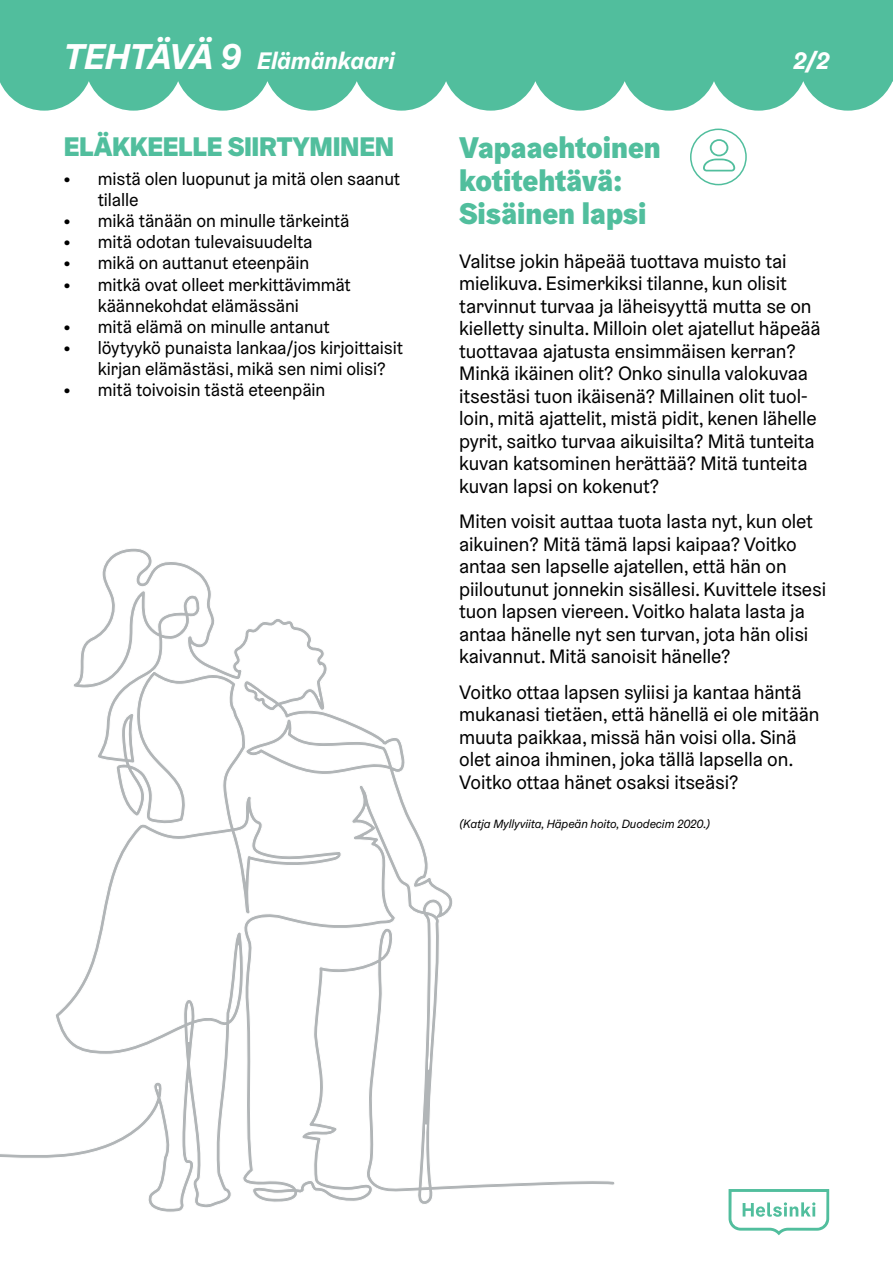
<style>
.page{position:relative;width:893px;height:1263px;background:#fff}
.page>*{position:absolute;margin:0;border:0;box-sizing:border-box;transform-origin:0 0}
.t1{font:900 30px/33px "Helsinki Grotesk";color:#51be9d}
.t2{font:900 27px "Helsinki Grotesk";letter-spacing:-.01em;color:#51be9d}
.t3{font:italic 700 24px "Helsinki Grotesk";color:#fff}
.t4{font:19.5px/22.5px "Helsinki Grotesk";letter-spacing:-.005em;color:#000}
.t5{font:18px/21px "Helsinki Grotesk";letter-spacing:-.005em;color:#000}
.t6{font:italic 12px "Helsinki Grotesk";letter-spacing:-.005em;color:#000}
.s1{font-size:36px}
.s2{font-weight:900}
</style>
<div class="page">
<svg style="left:729px;top:1189px;width:100px;height:46px"></svg>
<div style="left:0;top:0;width:893px;height:174px;background:#51be9d"></div>
<svg style="left:0;top:81px;width:893px;height:95px;fill:#fff"></svg>
<div style="left:690px;top:129px;width:57px;height:56px;border:2px solid #51be9d;border-radius:50%"></div>
<svg style="left:703px;top:139px;width:32px;height:32px"></svg>
<svg style="left:0;top:548px;width:615px;height:664px"></svg>
<p class="t3" style="left:64px;top:46px;width:332px"><span class="s1">TEHTÄVÄ 9</span> Elämänkaari</p>
<h2 class="t2" style="left:64px;top:129px;width:332px">ELÄKKEELLE SIIRTYMINEN</h2>
<p class="t5" style="left:98px;top:168px;width:304px;text-indent:-34px"><span class="s2">•</span> mistä olen luopunut ja mitä olen saanut tilalle</p>
<p class="t5" style="left:64px;top:210px;width:287px"><span class="s2">•</span> mikä tänään on minulle tärkeintä</p>
<p class="t5" style="left:64px;top:231px;width:250px"><span class="s2">•</span> mitä odotan tulevaisuudelta</p>
<p class="t5" style="left:64px;top:252px;width:247px"><span class="s2">•</span> mikä on auttanut eteenpäin</p>
<p class="t5" style="left:98px;top:273px;width:254px;text-indent:-34px"><span class="s2">•</span> mitkä ovat olleet merkittävimmät käännekohdat elämässäni</p>
<p class="t5" style="left:64px;top:316px;width:267px"><span class="s2">•</span> mitä elämä on minulle antanut</p>
<p class="t5" style="left:98px;top:337px;width:307px;text-indent:-34px"><span class="s2">•</span> löytyykö punaista lankaa/jos kirjoittaisit kirjan elämästäsi, mikä sen nimi olisi?</p>
<p class="t5" style="left:64px;top:379px;width:263px"><span class="s2">•</span> mitä toivoisin tästä eteenpäin</p>
<p class="t3" style="left:793px;top:46px;width:38px">2/2</p>
<h1 class="t1" style="left:459px;top:131px;width:203px">Vapaaehtoinen kotitehtävä:<br>Sisäinen lapsi</h1>
<p class="t4" style="left:459px;top:250px;width:363px">Valitse jokin häpeää tuottava muisto tai mielikuva. Esimerkiksi tilanne, kun olisit tarvinnut turvaa ja läheisyyttä mutta se on kielletty sinulta. Milloin olet ajatellut häpeää tuottavaa ajatusta ensimmäisen kerran?<br>Minkä ikäinen olit? Onko sinulla valokuvaa itsestäsi tuon ikäisenä? Millainen olit tuol&shy;loin, mitä ajattelit, mistä pidit, kenen lähelle pyrit, saitko turvaa aikuisilta? Mitä tunteita kuvan katsominen herättää? Mitä tunteita kuvan lapsi on kokenut?</p>
<p class="t4" style="left:459px;top:510px;width:368px">Miten voisit auttaa tuota lasta nyt, kun olet aikuinen? Mitä tämä lapsi kaipaa? Voitko antaa sen lapselle ajatellen, että hän on piiloutunut jonnekin sisällesi. Kuvittele itsesi tuon lapsen viereen. Voitko halata lasta ja antaa hänelle nyt sen turvan, jota hän olisi kaivannut. Mitä sanoisit hänelle?</p>
<p class="t4" style="left:459px;top:680px;width:362px">Voitko ottaa lapsen syliisi ja kantaa häntä mukanasi tietäen, että hänellä ei ole mitään muuta paikkaa, missä hän voisi olla. Sinä olet ainoa ihminen, joka tällä lapsella on.<br>Voitko ottaa hänet osaksi itseäsi?</p>
<p class="t6" style="left:459px;top:816px;width:253px">(Katja Myllyviita, Häpeän hoito, Duodecim 2020.)</p>
</div>
